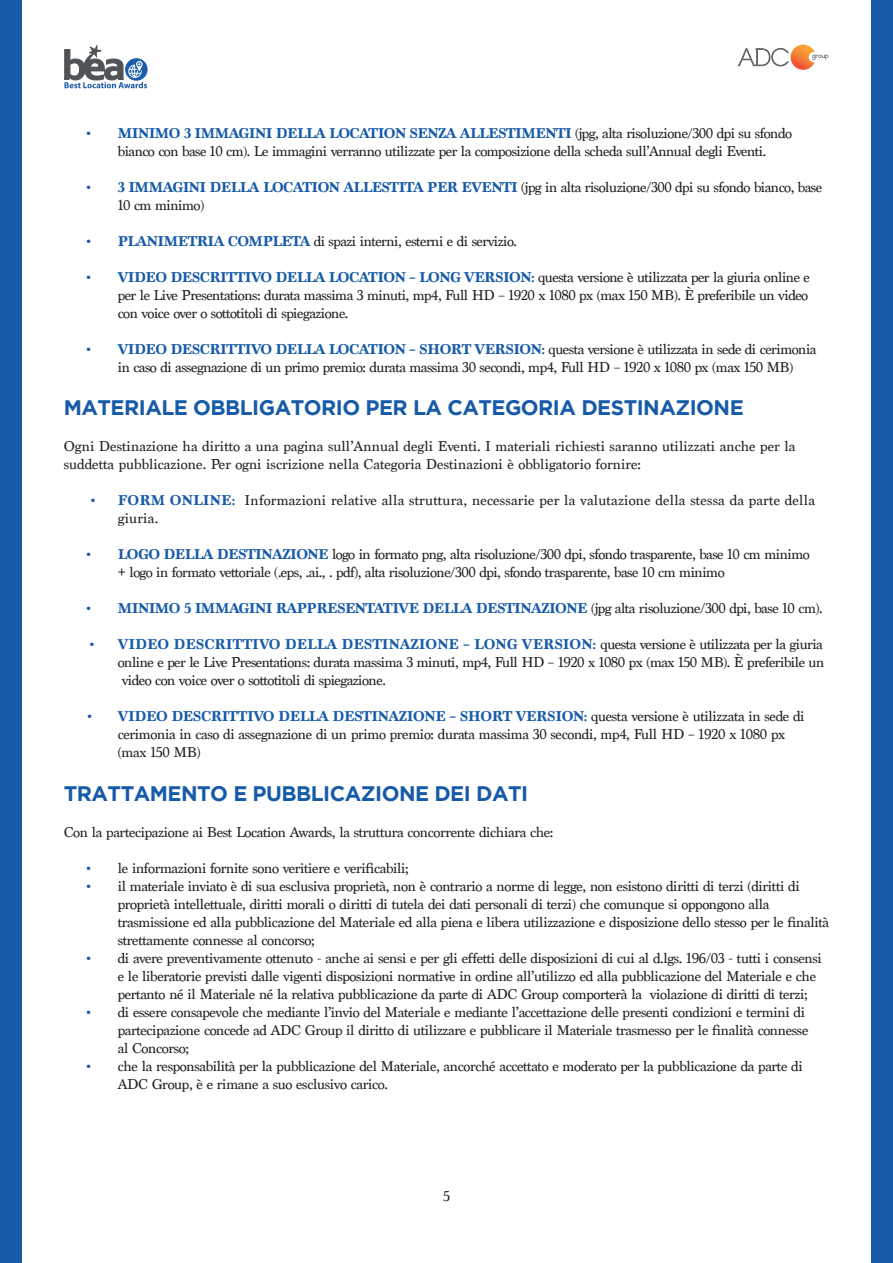
<style>
.page{position:relative;width:893px;height:1263px;background:#fff}
.page>*{position:absolute;margin:0;border:0;box-sizing:border-box;transform-origin:0 0}
.t1{font:700 21px "Gotham";letter-spacing:-.025em;color:#175ba8}
.t2{font:15px "Marion";letter-spacing:-.025em;color:#231f20}
.t3{font:700 15px "Marion";letter-spacing:-.035em;color:#175ba8}
.t4{font:15px/18px "Marion";color:#231f20}
.t5{font:15px "Marion";letter-spacing:.01em;color:#231f20}
.t6{font:700 15px "Marion";color:#175ba8}
.s1{font-weight:400;color:#231f20}
.s2{font-weight:700;color:#175ba8}
</style>
<div class="page">
<div style="left:872px;top:0;width:21px;height:1263px;background:#175ba8"></div>
<div style="left:0;top:0;width:21px;height:1263px;background:#175ba8"></div>
<svg style="left:737px;top:45px;width:91px;height:25px"></svg>
<svg style="left:64px;top:45px;width:83px;height:43px"></svg>
<p class="t3" style="left:87px;top:124px;width:707px">• MINIMO 3 IMMAGINI DELLA LOCATION SENZA ALLESTIMENTI <span class="s1">(jpg, alta risoluzione/300 dpi su sfondo</span></p>
<p class="t2" style="left:118px;top:142px;width:650px">bianco con base 10 cm). Le immagini verranno utilizzate per la composizione della scheda sull’Annual degli Eventi.</p>
<p class="t2" style="left:87px;top:178px;width:737px"><span class="s2">• 3 IMMAGINI DELLA LOCATION ALLESTITA PER EVENTI</span> (jpg in alta risoluzione/300 dpi su sfondo bianco, base</p>
<p class="t2" style="left:118px;top:196px;width:88px">10 cm minimo)</p>
<p class="t2" style="left:87px;top:232px;width:432px"><span class="s2">• PLANIMETRIA COMPLETA</span> di spazi interni, esterni e di servizio.</p>
<p class="t3" style="left:87px;top:268px;width:725px">• VIDEO DESCRITTIVO DELLA LOCATION – LONG VERSION: <span class="s1">questa versione è utilizzata per la giuria online e</span></p>
<p class="t2" style="left:118px;top:286px;width:692px">per le Live Presentations: durata massima 3 minuti, mp4, Full HD – 1920 x 1080 px (max 150 MB). È preferibile un video</p>
<p class="t2" style="left:118px;top:304px;width:232px">con voice over o sottotitoli di spiegazione.</p>
<p class="t3" style="left:87px;top:340px;width:731px">• VIDEO DESCRITTIVO DELLA LOCATION – SHORT VERSION: <span class="s1">questa versione è utilizzata in sede di cerimonia</span></p>
<p class="t2" style="left:118px;top:358px;width:677px">in caso di assegnazione di un primo premio: durata massima 30 secondi, mp4, Full HD – 1920 x 1080 px (max 150 MB)</p>
<p class="t1" style="left:64px;top:396px;width:681px">MATERIALE OBBLIGATORIO PER LA CATEGORIA DESTINAZIONE</p>
<p class="t4" style="left:64px;top:438px;width:733px">Ogni Destinazione ha diritto a una pagina sull’Annual degli Eventi. I materiali richiesti saranno utilizzati anche per la suddetta pubblicazione. Per ogni iscrizione nella Categoria Destinazioni è obbligatorio fornire:</p>
<p class="t5" style="left:91px;top:491px;width:726px"><span class="s2">• FORM ONLINE:</span> Informazioni relative alla struttura, necessarie per la valutazione della stessa da parte della</p>
<p class="t2" style="left:118px;top:509px;width:42px">giuria.</p>
<p class="t2" style="left:87px;top:545px;width:725px"><span class="s2">• LOGO DELLA DESTINAZIONE</span> logo in formato png, alta risoluzione/300 dpi, sfondo trasparente, base 10 cm minimo</p>
<p class="t2" style="left:118px;top:563px;width:608px">+ logo in formato vettoriale (.eps, .ai., . pdf), alta risoluzione/300 dpi, sfondo trasparente, base 10 cm minimo</p>
<p class="t3" style="left:87px;top:599px;width:737px">• MINIMO 5 IMMAGINI RAPPRESENTATIVE DELLA DESTINAZIONE <span class="s1">(jpg alta risoluzione/300 dpi, base 10 cm).</span></p>
<p class="t6" style="left:90px;top:635px;width:735px">• VIDEO DESCRITTIVO DELLA DESTINAZIONE – LONG VERSION: <span class="s1">questa versione è utilizzata per la giuria</span></p>
<p class="t2" style="left:118px;top:653px;width:708px">online e per le Live Presentations: durata massima 3 minuti, mp4, Full HD – 1920 x 1080 px (max 150 MB). È preferibile un</p>
<p class="t2" style="left:122px;top:671px;width:266px">video con voice over o sottotitoli di spiegazione.</p>
<p class="t3" style="left:88px;top:707px;width:719px">• VIDEO DESCRITTIVO DELLA DESTINAZIONE – SHORT VERSION: <span class="s1">questa versione è utilizzata in sede di</span></p>
<p class="t2" style="left:118px;top:725px;width:669px">cerimonia in caso di assegnazione di un primo premio: durata massima 30 secondi, mp4, Full HD – 1920 x 1080 px</p>
<p class="t2" style="left:118px;top:743px;width:84px">(max 150 MB)</p>
<p class="t1" style="left:64px;top:781px;width:466px">TRATTAMENTO E PUBBLICAZIONE DEI DATI</p>
<p class="t2" style="left:64px;top:823px;width:491px">Con la partecipazione ai Best Location Awards, la struttura concorrente dichiara che:</p>
<p class="t2" style="left:87px;top:859px;width:324px"><span class="s2">•</span> le informazioni fornite sono veritiere e verificabili;</p>
<p class="t2" style="left:87px;top:877px;width:715px"><span class="s2">•</span> il materiale inviato è di sua esclusiva proprietà, non è contrario a norme di legge, non esistono diritti di terzi (diritti di</p>
<p class="t2" style="left:118px;top:895px;width:653px">proprietà intellettuale, diritti morali o diritti di tutela dei dati personali di terzi) che comunque si oppongono alla</p>
<p class="t2" style="left:118px;top:913px;width:713px">trasmissione ed alla pubblicazione del Materiale ed alla piena e libera utilizzazione e disposizione dello stesso per le finalità</p>
<p class="t2" style="left:118px;top:931px;width:198px">strettamente connesse al concorso;</p>
<p class="t2" style="left:87px;top:949px;width:737px"><span class="s2">•</span> di avere preventivamente ottenuto - anche ai sensi e per gli effetti delle disposizioni di cui al d.lgs. 196/03 - tutti i consensi</p>
<p class="t2" style="left:118px;top:967px;width:700px">e le liberatorie previsti dalle vigenti disposizioni normative in ordine all’utilizzo ed alla pubblicazione del Materiale e che</p>
<p class="t2" style="left:118px;top:985px;width:691px">pertanto né il Materiale né la relativa pubblicazione da parte di ADC Group comporterà la violazione di diritti di terzi;</p>
<p class="t2" style="left:87px;top:1003px;width:720px"><span class="s2">•</span> di essere consapevole che mediante l’invio del Materiale e mediante l’accettazione delle presenti condizioni e termini di</p>
<p class="t2" style="left:118px;top:1021px;width:692px">partecipazione concede ad ADC Group il diritto di utilizzare e pubblicare il Materiale trasmesso per le finalità connesse</p>
<p class="t2" style="left:118px;top:1039px;width:73px">al Concorso;</p>
<p class="t2" style="left:87px;top:1057px;width:718px"><span class="s2">•</span> che la responsabilità per la pubblicazione del Materiale, ancorché accettato e moderato per la pubblicazione da parte di</p>
<p class="t2" style="left:118px;top:1075px;width:272px">ADC Group, è e rimane a suo esclusivo carico.</p>
<p class="t2" style="left:443px;top:1187px;width:8px">5</p>
</div>
